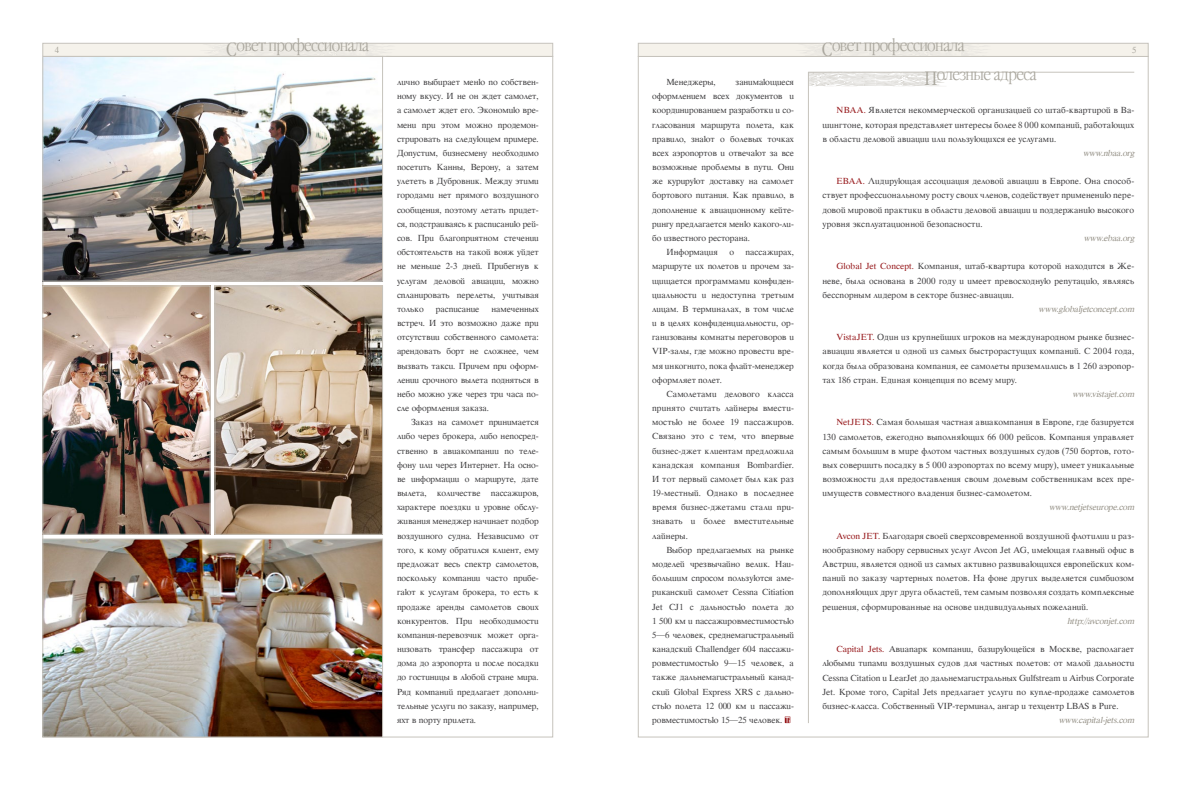
<style>
.page{position:relative;width:1191px;height:794px;background:#fff}
.page>*{position:absolute;margin:0;border:0;box-sizing:border-box;transform-origin:0 0}
.t1{font:19px "Garamond Narrow Plain";letter-spacing:-.03em;color:#a9a69d}
.t2{font:8.5px/14.2px "Tracia";letter-spacing:-.01em;color:#414042;text-align:justify}
.t3{font:italic 8.5px "Tracia";letter-spacing:-.025em;color:#979389}
.t4{font:8.5px "Tracia";color:#a9a69d}
.s1{font-size:21.5px}
.s2{color:#96171a}
</style>
<div class="page">
<div style="left:638px;top:43px;width:510px;height:14px;background:#f5f2eb;border:1px solid #c6c3bc"></div>
<div style="left:43px;top:43px;width:510px;height:14px;background:#f5f2eb;border:1px solid #c6c3bc"></div>
<svg style="left:200px;top:43px;width:196px;height:13px"></svg>
<svg style="left:795px;top:43px;width:196px;height:13px"></svg>
<svg style="left:809px;top:73px;width:139px;height:13px"></svg>
<hr style="left:808px;top:72px;width:1px;height:651px;background:#c6c3bc">
<hr style="left:808px;top:72px;width:326px;height:1px;background:#c6c3bc">
<svg style="left:784px;top:716px;width:6px;height:7px"></svg>
<img style="left:45px;top:288px;width:163px;height:244px">
<div style="left:43px;top:286px;width:167px;height:248px;border:1px solid #c6c3bc"></div>
<img style="left:45px;top:541px;width:336px;height:194px">
<div style="left:43px;top:539px;width:340px;height:198px;border:1px solid #c6c3bc"></div>
<img style="left:217px;top:288px;width:164px;height:244px">
<div style="left:215px;top:286px;width:168px;height:248px;border:1px solid #c6c3bc"></div>
<img style="left:45px;top:58px;width:336px;height:221px">
<div style="left:43px;top:56px;width:340px;height:225px;border:1px solid #c6c3bc"></div>
<p class="t4" style="left:55px;top:45px;width:6px">4</p>
<h1 class="t1" style="left:226px;top:36px;width:144px"><span class="s1">С</span>овет профессионала</h1>
<h1 class="t1" style="left:822px;top:36px;width:144px"><span class="s1">С</span>овет профессионала</h1>
<p class="t4" style="left:1132px;top:45px;width:6px">5</p>
<p class="t2" style="left:397px;top:75px;width:143px">лично выбирает меню по собствен&shy;ному вкусу. И не он ждет самолет, а самолет ждет его. Экономию вре&shy;мени при этом можно продемон&shy;стрировать на следующем примере.<br>Допустим, бизнесмену необходимо посетить Канны, Верону, а затем улететь в Дубровник. Между этими городами нет прямого воздушного сообщения, поэтому летать придет&shy;ся, подстраиваясь к расписанию рей&shy;сов. При благоприятном стечении обстоятельств на такой вояж уйдет не меньше 2-3 дней. Прибегнув к услугам деловой авиации, можно спланировать перелеты, учитывая только</p>
<p class="t2" style="left:397px;top:302px;width:143px;text-indent:95px">намеченных встреч. И это возможно даже при отсутствии собственного самолета: арендовать борт не сложнее, чем вызвать такси. Причем при оформ&shy;лении срочного вылета подняться в небо можно уже через три часа по&shy;сле оформления заказа.</p>
<p class="t2" style="left:397px;top:415px;width:143px;text-indent:14px">Заказ на самолет принимается либо через брокера, либо непосред&shy;ственно в авиакомпании по теле&shy;фону или через Интернет. На осно&shy;ве информации о маршруте, дате вылета, количестве пассажиров, характере поездки и уровне обслу&shy;живания менеджер начинает подбор воздушного судна. Независимо от того, к кому обратился клиент, ему предложат весь спектр самолетов, поскольку компании часто прибе&shy;гают к услугам брокера, то есть к продаже аренды самолетов своих конкурентов. При необходимости компания-перевозчик может орга&shy;низовать трансфер пассажира от дома до аэропорта и после посадки до гостиницы в любой стране мира.<br>Ряд компаний предлагает дополни&shy;тельные услуги по заказу, например, яхт в порту прилета.</p>
<p class="t2" style="left:436px;top:302px;width:45px">расписание</p>
<p class="t2" style="left:666px;top:75px;width:51px">Менеджеры,</p>
<p class="t2" style="left:735px;top:75px;width:60px">занимающиеся</p>
<p class="t2" style="left:652px;top:89px;width:143px">оформлением всех документов и</p>
<p class="t2" style="left:652px;top:103px;width:143px">координированием разработки и со-</p>
<p class="t2" style="left:652px;top:117px;width:143px">гласования маршрута полета, как</p>
<p class="t2" style="left:652px;top:132px;width:143px">правило, знают о болевых точках</p>
<p class="t2" style="left:652px;top:146px;width:143px">всех аэропортов и отвечают за все</p>
<p class="t2" style="left:652px;top:160px;width:143px">возможные проблемы в пути. Они</p>
<p class="t2" style="left:652px;top:174px;width:143px">же курируют доставку на самолет</p>
<p class="t2" style="left:652px;top:188px;width:143px">бортового питания. Как правило, в</p>
<p class="t2" style="left:652px;top:203px;width:143px">дополнение к авиационному кейте-</p>
<p class="t2" style="left:652px;top:217px;width:143px">рингу предлагается меню какого-ли-</p>
<p class="t2" style="left:652px;top:231px;width:99px">бо известного ресторана.</p>
<p class="t2" style="left:666px;top:245px;width:53px">Информация</p>
<p class="t2" style="left:729px;top:245px;width:6px">о</p>
<p class="t2" style="left:652px;top:245px;width:143px;text-indent:93px">пассажирах, маршруте их полетов и прочем за&shy;щищается программами конфиден&shy;циальности и недоступна третьим лицам. В терминалах, в том числе и в целях конфиденциальности, ор&shy;ганизованы комнаты переговоров и VIP-залы, где можно провести вре&shy;мя инкогнито, пока флайт-менеджер оформляет полет.</p>
<p class="t2" style="left:652px;top:387px;width:143px;text-indent:14px">Самолетами делового класса принято считать лайнеры вмести&shy;мостью не более 19 пассажиров.<br>Связано это с тем, что впервые бизнес-джет клиентам предложила канадская компания Bombardier.<br>И тот первый самолет был как раз 19-местный. Однако в последнее время бизнес-джетами стали при&shy;знавать и более вместительные лайнеры.</p>
<p class="t2" style="left:652px;top:543px;width:143px;text-indent:14px">Выбор предлагаемых на рынке моделей чрезвычайно велик. Наи&shy;большим спросом пользуются аме&shy;риканский самолет Cessna Citiation Jet CJ1 с дальностью полета до 1 500 км и пассажировместимостью 5—6 человек, среднемагистральный канадский Challendger 604 пассажи&shy;ровместимостью 9—15 человек, а также дальнемагистральный канад&shy;ский Global Express XRS с дально&shy;стью полета 12 000 км и пассажи&shy;ровместимостью 15—25 человек.</p>
<h1 class="t1" style="left:924px;top:65px;width:114px"><span class="s1">П</span>олезные адреса</h1>
<p class="t2" style="left:822px;top:103px;width:313px;text-indent:14px"><span class="s2">NBAA.</span> Является некоммерческой организацией со штаб-квартирой в Ва&shy;шингтоне, которая представляет интересы более 8 000 компаний, работающих в области деловой авиации или пользующихся ее услугами.</p>
<p class="t3" style="left:1083px;top:148px;width:55px">www.nbaa.org</p>
<p class="t2" style="left:822px;top:174px;width:313px;text-indent:14px"><span class="s2">EBAA.</span> Лидирующая ассоциация деловой авиации в Европе. Она способ&shy;ствует профессиональному росту своих членов, содействует применению пере&shy;довой мировой практики в области деловой авиации и поддержанию высокого уровня эксплуатационной безопасности.</p>
<p class="t3" style="left:1083px;top:233px;width:54px">www.ebaa.org</p>
<p class="t2" style="left:822px;top:259px;width:313px;text-indent:14px"><span class="s2">Global Jet Concept.</span> Компания, штаб-квартира которой находится в Же&shy;неве, была основана в 2000 году и имеет превосходную репутацию, являясь бесспорным лидером в секторе бизнес-авиации.</p>
<p class="t3" style="left:1038px;top:304px;width:99px">www.globaljetconcept.com</p>
<p class="t2" style="left:822px;top:330px;width:313px;text-indent:14px"><span class="s2">VistaJET.</span> Один из крупнейших игроков на международном рынке бизнес&shy;авиации является и одной из самых быстрорастущих компаний. С 2004 года, когда была образована компания, ее самолеты приземлились в 1 260 аэропор&shy;тах 186 стран. Единая концепция по всему миру.</p>
<p class="t3" style="left:1072px;top:389px;width:66px">www.vistajet.com</p>
<p class="t2" style="left:822px;top:415px;width:313px;text-indent:14px"><span class="s2">NetJETS.</span> Самая большая частная авиакомпания в Европе, где базируется 130 самолетов, ежегодно выполняющих 66 000 рейсов. Компания управляет самым большим в мире флотом частных воздушных судов (750 бортов, гото&shy;вых совершить посадку в 5 000 аэропортах по всему миру), имеет уникальные возможности для предоставления своим долевым собственникам всех пре&shy;имуществ совместного владения бизнес-самолетом.</p>
<p class="t3" style="left:1049px;top:502px;width:89px">www.netjetseurop e.com</p>
<p class="t2" style="left:822px;top:529px;width:313px;text-indent:14px"><span class="s2">Avcon JET.</span> Благодаря своей сверхсовременной воздушной флотилии и раз&shy;нообразному набору сервисных услуг Аvcon Jet AG, имеющая главный офис в Австрии, является одной из самых активно развивающихся европейских ком&shy;паний по заказу чартерных полетов. На фоне других выделяется симбиозом дополняющих друг друга областей, тем самым позволяя создать комплексные решения, сформированные на основе индивидуальных пожеланий.</p>
<p class="t3" style="left:1067px;top:616px;width:71px">http ://avconjet.com</p>
<p class="t2" style="left:822px;top:642px;width:313px;text-indent:14px"><span class="s2">Capital Jets.</span> Авиапарк компании, базирующейся в Москве, располагает любыми типами воздушных судов для частных полетов: от малой дальности Cessna Citation и LearJet до дальнемагистральных Gulfstream и Airbus Corporate Jet. Кроме того, Capital Jets предлагает услуги по купле-продаже самолетов бизнес-класса. Собственный VIP-терминал, ангар и техцентр LBAS в Риге.</p>
<p class="t3" style="left:1058px;top:715px;width:79px">www.capital-jets.com</p>
</div>
